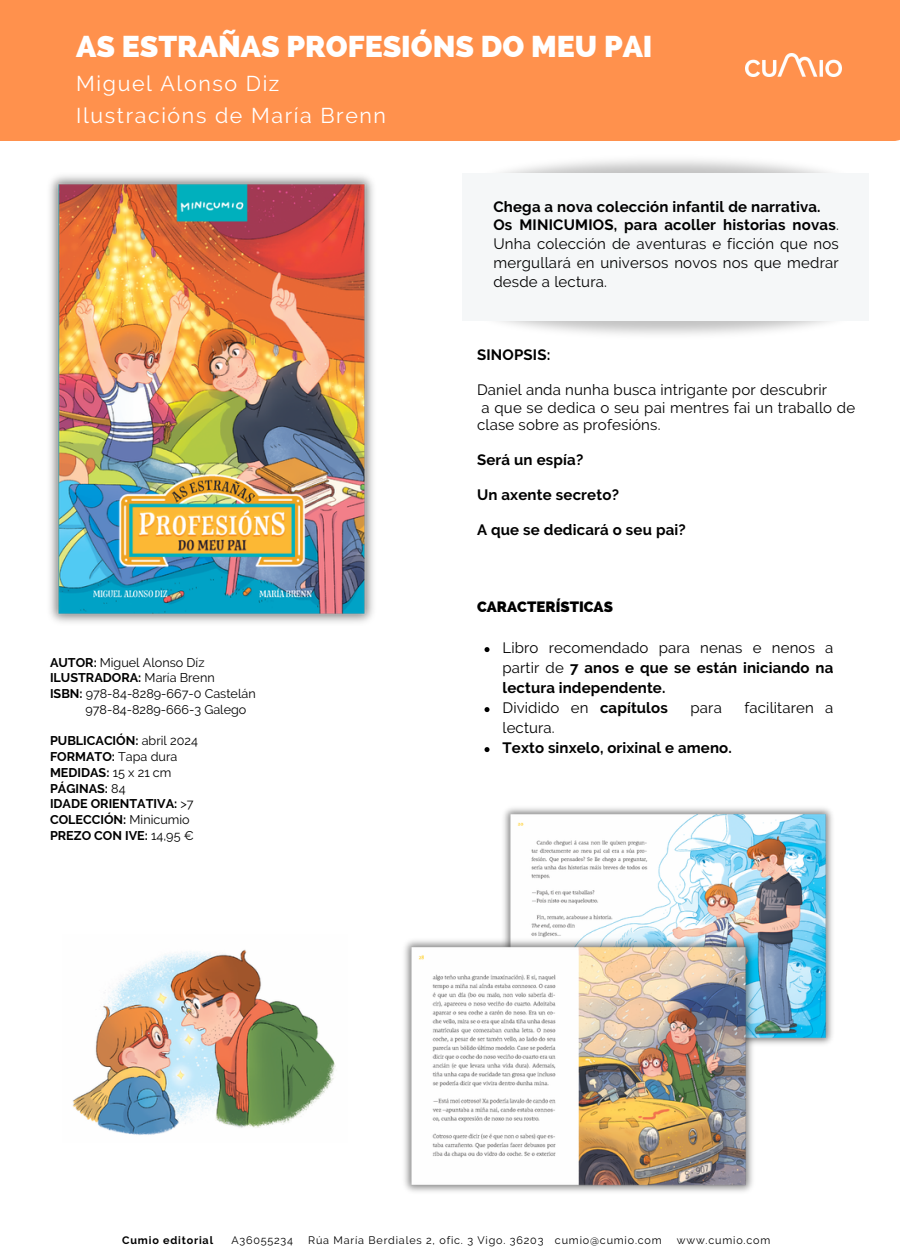
<style>
.page{position:relative;width:900px;height:1260px;background:#fff}
.page>*{position:absolute;margin:0;border:0;box-sizing:border-box;transform-origin:0 0}
.t1{font:800 30.25px "Raleway";color:#fff}
.t2{font:21.25px/32px "Raleway";letter-spacing:.075em;color:#fff}
.t3{font:15px/18.8px "Raleway";letter-spacing:.015em;color:#000}
.t4{font:700 15px/20px "Raleway";letter-spacing:.01em;color:#000;text-align:justify}
.t5{font:800 15px "Raleway";color:#000}
.t6{font:700 12.5px/15.8px "Raleway";color:#000}
.t7{font:12.5px "Raleway";color:#000}
.t8{font:10.75px "Raleway";letter-spacing:.075em;color:#000}
.t9{font:700 10.75px "Raleway";letter-spacing:.075em;color:#000}
.s1{font-weight:700}
.s2{font-weight:400}
</style>
<div class="page">
<div style="left:0;top:0;width:900px;height:140px;background:#ff914d"></div>
<img style="left:746px;top:54px;width:96px;height:22px">
<div style="left:463px;top:173px;width:406px;height:148px;background:#f5f7f8"></div>
<img style="left:73px;top:949px;width:263px;height:186px">
<img style="left:50px;top:175px;width:323px;height:448px">
<img style="left:503px;top:808px;width:330px;height:236px">
<img style="left:404px;top:935px;width:359px;height:257px">
<svg style="left:485px;top:647px;width:5px;height:5px"></svg>
<svg style="left:485px;top:707px;width:5px;height:5px"></svg>
<svg style="left:485px;top:747px;width:5px;height:5px"></svg>
<h4 class="t1" style="left:76px;top:29px;width:578px">AS ESTRAÑAS PROFESIÓNS DO MEU PAI</h4>
<h4 class="t2" style="left:76px;top:68px;width:311px">Miguel Alonso Diz<br>Ilustracións de María Brenn</h4>
<h3 class="t7" style="left:50px;top:655px;width:156px"><span class="s1">AUTOR:</span> Miguel Alonso Díz</h3>
<h3 class="t6" style="left:50px;top:670px;width:166px">ILUSTRADORA: <span class="s2">María Brenn</span></h3>
<h3 class="t7" style="left:50px;top:686px;width:207px"><span class="s1">ISBN:</span> 978-84-8289-667-0 Castelán</h3>
<h3 class="t7" style="left:85px;top:702px;width:162px">978-84-8289-666-3 Galego</h3>
<p class="t6" style="left:50px;top:733px;width:149px">PUBLICACIÓN: <span class="s2">abril 2024<br></span>FORMATO: <span class="s2">Tapa dura<br></span>MEDIDAS: <span class="s2">15 x 21 cm</span></p>
<p class="t6" style="left:50px;top:780px;width:145px">PÁGINAS: <span class="s2">84<br></span>IDADE ORIENTATIVA: <span class="s2">&gt;7<br></span>COLECCIÓN: <span class="s2">Minicumio<br></span>PREZO CON IVE: <span class="s2">14,95 €</span></p>
<h3 class="t3" style="left:493px;top:197px;width:347px"><span class="s1">Chega a nova colección infantil de narrativa.<br>Os MINICUMIOS, para acoller historias novas</span>.<br>Unha colección de aventuras e ficción que nos mergullará en universos novos nos que medrar desde a lectura.</h3>
<h6 class="t4" style="left:477px;top:345px;width:75px">SINOPSIS:</h6>
<h6 class="t3" style="left:477px;top:381px;width:352px">Daniel anda nunha busca intrigante por descubrir</h6>
<h6 class="t3" style="left:482px;top:398px;width:375px">a que se dedica o seu pai mentres fai un traballo de</h6>
<h6 class="t3" style="left:477px;top:416px;width:185px">clase sobre as profesións.</h6>
<p class="t4" style="left:477px;top:450px;width:108px">Será un espía?</p>
<p class="t4" style="left:477px;top:485px;width:144px">Un axente secreto?</p>
<h5 class="t4" style="left:477px;top:520px;width:210px">A que se dedicará o seu pai?</h5>
<h4 class="t5" style="left:477px;top:598px;width:137px">CARACTERÍSTICAS</h4>
<p class="t4" style="left:503px;top:638px;width:332px"><span class="s2">Libro recomendado para nenas e nenos a partir de</span> 7 anos e que se están iniciando na lectura independente.</p>
<p class="t3" style="left:503px;top:699px;width:167px">Dividido en <span class="s1">capítulos</span></p>
<p class="t3" style="left:691px;top:699px;width:33px">para</p>
<p class="t3" style="left:745px;top:699px;width:90px">facilitaren a</p>
<p class="t3" style="left:503px;top:719px;width:54px">lectura.</p>
<p class="t4" style="left:503px;top:738px;width:231px">Texto sinxelo, orixinal e ameno.</p>
<h5 class="t9" style="left:122px;top:1234px;width:92px">Cumio editorial</h5>
<h5 class="t8" style="left:231px;top:1234px;width:63px">A36055234</h5>
<h5 class="t8" style="left:308px;top:1234px;width:355px">Rúa María Berdiales 2, ofic. 3 Vigo. 36203 cumio@cumio.com</h5>
<h5 class="t8" style="left:677px;top:1234px;width:95px">www.cumio.com</h5>
</div>
